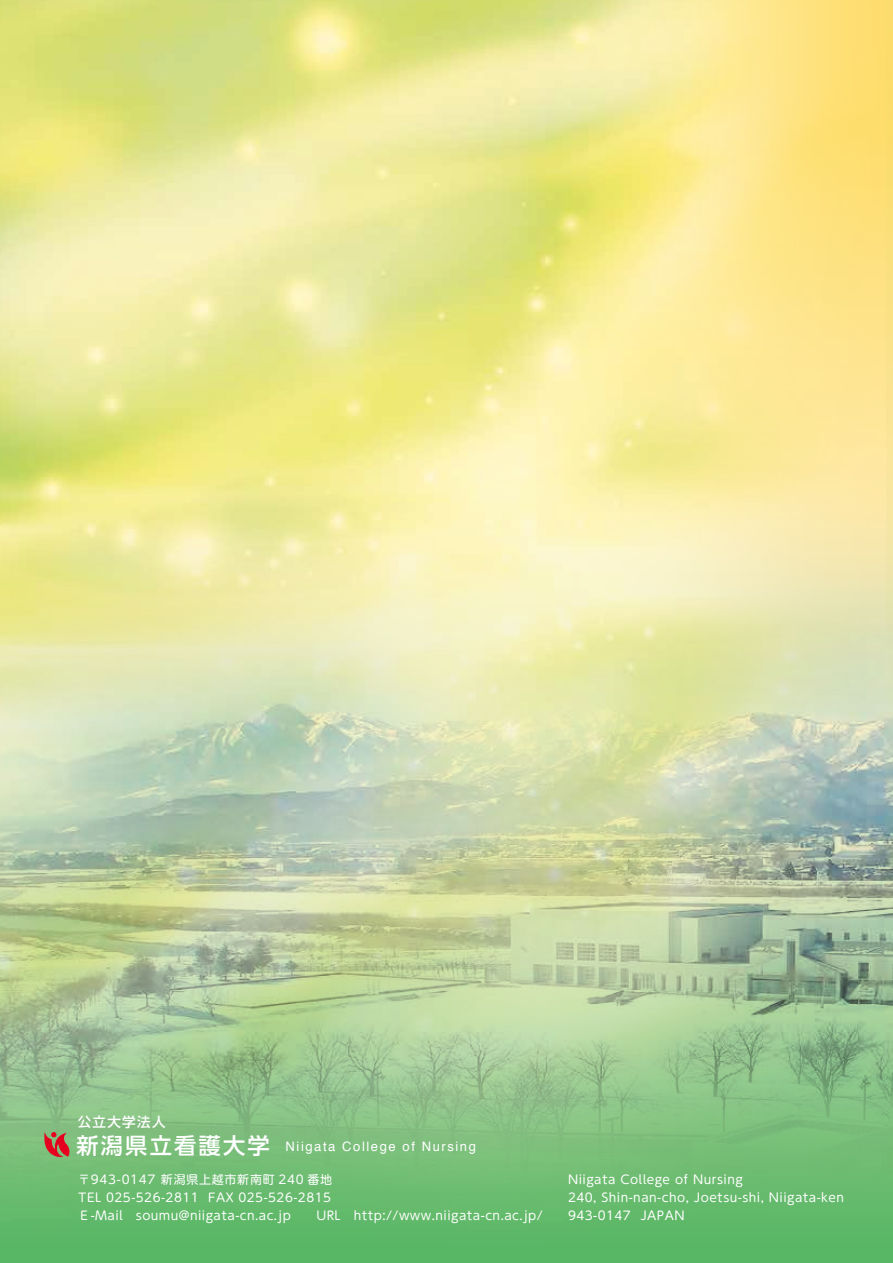
<style>
.page{position:relative;width:893px;height:1263px;background:#fff}
.page>*{position:absolute;margin:0;border:0;box-sizing:border-box;transform-origin:0 0}
.t1{font:500 13.5px "UD Shin Go Pro";letter-spacing:.1em;color:#fff}
.t2{font:13.05px "Helvetica";letter-spacing:.12em;color:#fff}
.t3{font:12px/18px "UD Shin M Go Pro";letter-spacing:.04em;color:#fff}
.s1{font-family:"UD Shin Go Pro";font-weight:500;font-size:22.2px}
</style>
<div class="page">
<img style="left:892px;top:0;width:1px;height:1263px">
<img style="left:0;top:0;width:892px;height:1263px">
<svg style="left:42px;top:1132px;width:28px;height:27px"></svg>
<p class="t1" style="left:78px;top:1111px;width:89px">公立大学法人</p>
<p class="t2" style="left:76px;top:1137px;width:401px"><span class="s1">新潟県立看護大学</span> Niigata College of Nursing</p>
<p class="t3" style="left:78px;top:1170px;width:466px">〒943-0147 新潟県上越市新南町 240 番地<br>TEL 025-526-2811 FAX 025-526-2815<br>Ｅ-Mail　soumu@niigata-cn.ac.jp　　URL　http://www.niigata-cn.ac.jp/</p>
<p class="t3" style="left:568px;top:1170px;width:278px">Niigata College of Nursing<br>240, Shin-nan-cho, Joetsu-shi, Niigata-ken<br>943-0147 JAPAN</p>
</div>
